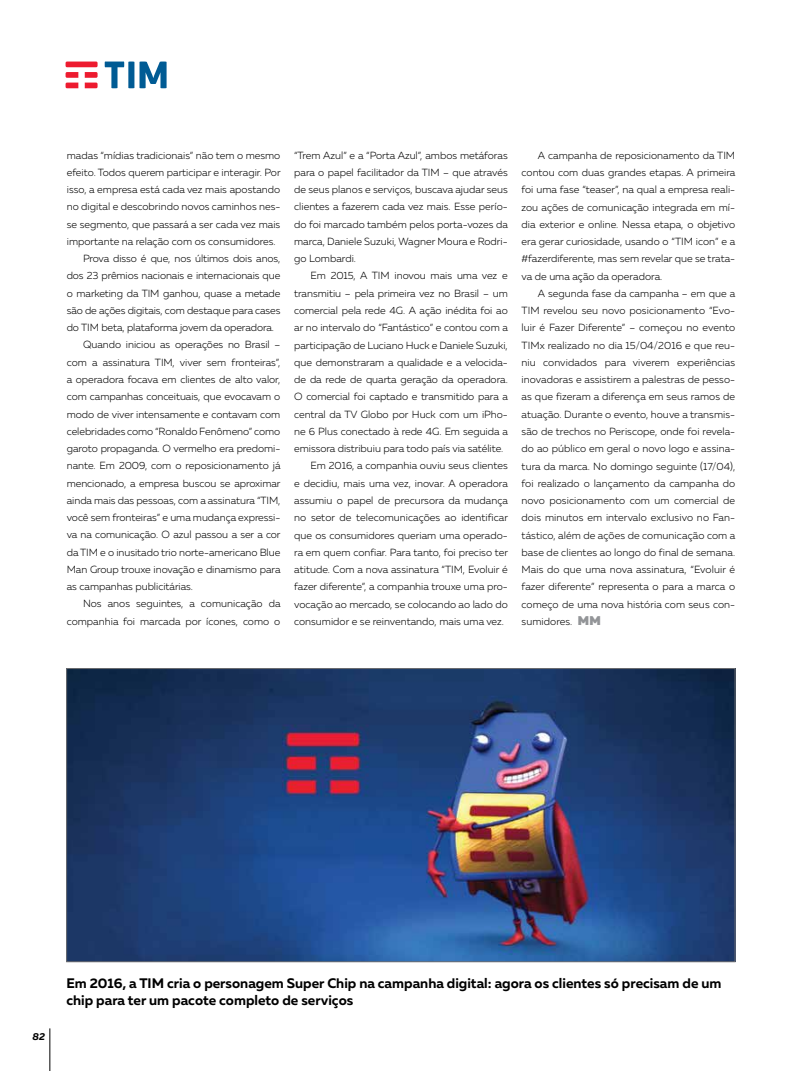
<style>
.page{position:relative;width:801px;height:1071px;background:#fff}
.page>*{position:absolute;margin:0;border:0;box-sizing:border-box;transform-origin:0 0}
.t1{font:700 13.75px/17.2px "Muller";color:#000}
.t2{font:300 10.38px/17.2px "Muller";letter-spacing:-.005em;color:#000;text-align:justify}
.t3{font:italic 700 10px "Muller";color:#000}
.s1{font-weight:900;font-size:12.62px;color:#939598}
.s2{font-size:10.38px}
</style>
<div class="page">
<hr style="left:800px;top:0;width:1px;height:1070px;background:#e6e7e8">
<hr style="left:50px;top:1028px;width:1px;height:42px;background:#000">
<img style="left:68px;top:670px;width:665px;height:289px">
<svg style="left:105px;top:61px;width:62px;height:27px"></svg>
<svg style="left:66px;top:61px;width:32px;height:27px"></svg>
<p class="t2" style="left:67px;top:146px;width:215px">madas “mídias tradicionais” não tem o mesmo</p>
<p class="t2" style="left:67px;top:163px;width:215px">efeito. Todos querem participar e interagir. Por</p>
<p class="t2" style="left:67px;top:181px;width:215px">isso, a empresa está cada vez mais apostando</p>
<p class="t2" style="left:67px;top:198px;width:215px">no digital e descobrindo novos caminhos nes-</p>
<p class="t2" style="left:67px;top:215px;width:215px">se segmento, que passará a ser cada vez mais</p>
<p class="t2" style="left:67px;top:232px;width:210px">importante na relação com os consumidores.</p>
<p class="t2" style="left:83px;top:250px;width:199px">Prova disso é que, nos últimos dois anos,</p>
<p class="t2" style="left:67px;top:267px;width:215px">dos 23 prêmios nacionais e internacionais que</p>
<p class="t2" style="left:67px;top:284px;width:215px">o marketing da TIM ganhou, quase a metade</p>
<p class="t2" style="left:67px;top:301px;width:215px">são de ações digitais, com destaque para cases</p>
<p class="t2" style="left:67px;top:319px;width:209px">do TIM beta, plataforma jovem da operadora.</p>
<p class="t2" style="left:83px;top:336px;width:199px">Quando iniciou as operações no Brasil –</p>
<p class="t2" style="left:67px;top:353px;width:215px">com a assinatura TIM, viver sem fronteiras”,</p>
<p class="t2" style="left:67px;top:370px;width:215px">a operadora focava em clientes de alto valor,</p>
<p class="t2" style="left:67px;top:388px;width:215px">com campanhas conceituais, que evocavam o</p>
<p class="t2" style="left:67px;top:405px;width:215px">modo de viver intensamente e contavam com</p>
<p class="t2" style="left:67px;top:422px;width:215px">celebridades como “Ronaldo Fenômeno” como</p>
<p class="t2" style="left:67px;top:439px;width:215px">garoto propaganda. O vermelho era predomi-</p>
<p class="t2" style="left:67px;top:457px;width:215px">nante. Em 2009, com o reposicionamento já</p>
<p class="t2" style="left:67px;top:474px;width:215px">mencionado, a empresa buscou se aproximar</p>
<p class="t2" style="left:67px;top:491px;width:215px">ainda mais das pessoas, com a assinatura “TIM,</p>
<p class="t2" style="left:67px;top:508px;width:215px">você sem fronteiras” e uma mudança expressi-</p>
<p class="t2" style="left:67px;top:526px;width:215px">va na comunicação. O azul passou a ser a cor</p>
<p class="t2" style="left:67px;top:543px;width:215px">da TIM e o inusitado trio norte-americano Blue</p>
<p class="t2" style="left:67px;top:560px;width:215px">Man Group trouxe inovação e dinamismo para</p>
<p class="t2" style="left:67px;top:577px;width:128px">as campanhas publicitárias.</p>
<p class="t2" style="left:83px;top:595px;width:199px">Nos anos seguintes, a comunicação da</p>
<p class="t2" style="left:67px;top:612px;width:215px">companhia foi marcada por ícones, como o</p>
<p class="t2" style="left:294px;top:146px;width:215px">“Trem Azul” e a “Porta Azul”, ambos metáforas para o papel facilitador da TIM – que através de seus planos e serviços, buscava ajudar seus clientes a fazerem cada vez mais. Esse perío&shy;do foi marcado também pelos porta-vozes da marca, Daniele Suzuki, Wagner Moura e Rodri&shy;go Lombardi.</p>
<p class="t2" style="left:310px;top:267px;width:199px">Em 2015, A TIM inovou mais uma vez e</p>
<p class="t2" style="left:294px;top:284px;width:215px">transmitiu – pela primeira vez no Brasil – um</p>
<p class="t2" style="left:294px;top:301px;width:215px">comercial pela rede 4G. A ação inédita foi ao</p>
<p class="t2" style="left:294px;top:319px;width:215px">ar no intervalo do “Fantástico” e contou com a</p>
<p class="t2" style="left:294px;top:336px;width:215px">participação de Luciano Huck e Daniele Suzuki,</p>
<p class="t2" style="left:294px;top:353px;width:215px">que demonstraram a qualidade e a velocida-</p>
<p class="t2" style="left:294px;top:370px;width:215px">de da rede de quarta geração da operadora.</p>
<p class="t2" style="left:294px;top:388px;width:215px">O comercial foi captado e transmitido para a</p>
<p class="t2" style="left:294px;top:405px;width:215px">central da TV Globo por Huck com um iPho-</p>
<p class="t2" style="left:294px;top:422px;width:215px">ne 6 Plus conectado à rede 4G. Em seguida a</p>
<p class="t2" style="left:294px;top:439px;width:211px">emissora distribuiu para todo país via satélite.</p>
<p class="t2" style="left:310px;top:457px;width:199px">Em 2016, a companhia ouviu seus clientes</p>
<p class="t2" style="left:294px;top:474px;width:215px">e decidiu, mais uma vez, inovar. A operadora</p>
<p class="t2" style="left:294px;top:491px;width:215px">assumiu o papel de precursora da mudança</p>
<p class="t2" style="left:294px;top:508px;width:215px">no setor de telecomunicações ao identificar</p>
<p class="t2" style="left:294px;top:526px;width:215px">que os consumidores queriam uma operado-</p>
<p class="t2" style="left:294px;top:543px;width:215px">ra em quem confiar. Para tanto, foi preciso ter</p>
<p class="t2" style="left:294px;top:560px;width:215px">atitude. Com a nova assinatura “TIM, Evoluir é</p>
<p class="t2" style="left:294px;top:577px;width:215px">fazer diferente”, a companhia trouxe uma pro-</p>
<p class="t2" style="left:294px;top:595px;width:215px">vocação ao mercado, se colocando ao lado do</p>
<p class="t2" style="left:294px;top:612px;width:211px">consumidor e se reinventando, mais uma vez.</p>
<p class="t2" style="left:521px;top:146px;width:215px;text-indent:16px">A campanha de reposicionamento da TIM contou com duas grandes etapas. A primeira foi uma fase “teaser”, na qual a empresa reali&shy;zou ações de comunicação integrada em mí&shy;dia exterior e online. Nessa etapa, o objetivo era gerar curiosidade, usando o “TIM icon” e a #fazerdiferente, mas sem revelar que se trata&shy;va de uma ação da operadora.</p>
<p class="t2" style="left:521px;top:284px;width:215px;text-indent:16px">A segunda fase da campanha – em que a TIM revelou seu novo posicionamento “Evo&shy;luir é Fazer Diferente” – começou no evento TIMx realizado no dia 15/04/2016 e que reu&shy;niu convidados para viverem experiências inovadoras e assistirem a palestras de pesso&shy;as que fizeram a diferença em seus ramos de atuação. Durante o evento, houve a transmis&shy;são de trechos no Periscope, onde foi revela&shy;do ao público em geral o novo logo e assina&shy;tura da marca. No domingo seguinte (17/04), foi realizado o lançamento da campanha do novo posicionamento com um comercial de dois minutos em intervalo exclusivo no Fan&shy;tástico, além de ações de comunicação com a base de clientes ao longo do final de semana.<br>Mais do que uma nova assinatura, “Evoluir é fazer diferente” representa o para a marca o começo de uma nova história com seus con&shy;sumidores. <span class="s1">MM</span></p>
<h1 class="t1" style="left:66px;top:973px;width:656px">Em 2016, a TIM cria o personagem Super Chip na campanha digital: agora os clientes só precisam de um chip para ter um pacote completo de serviços</h1>
<p class="t3" style="left:33px;top:1029px;width:31px">82 <span class="s2">6</span></p>
</div>
